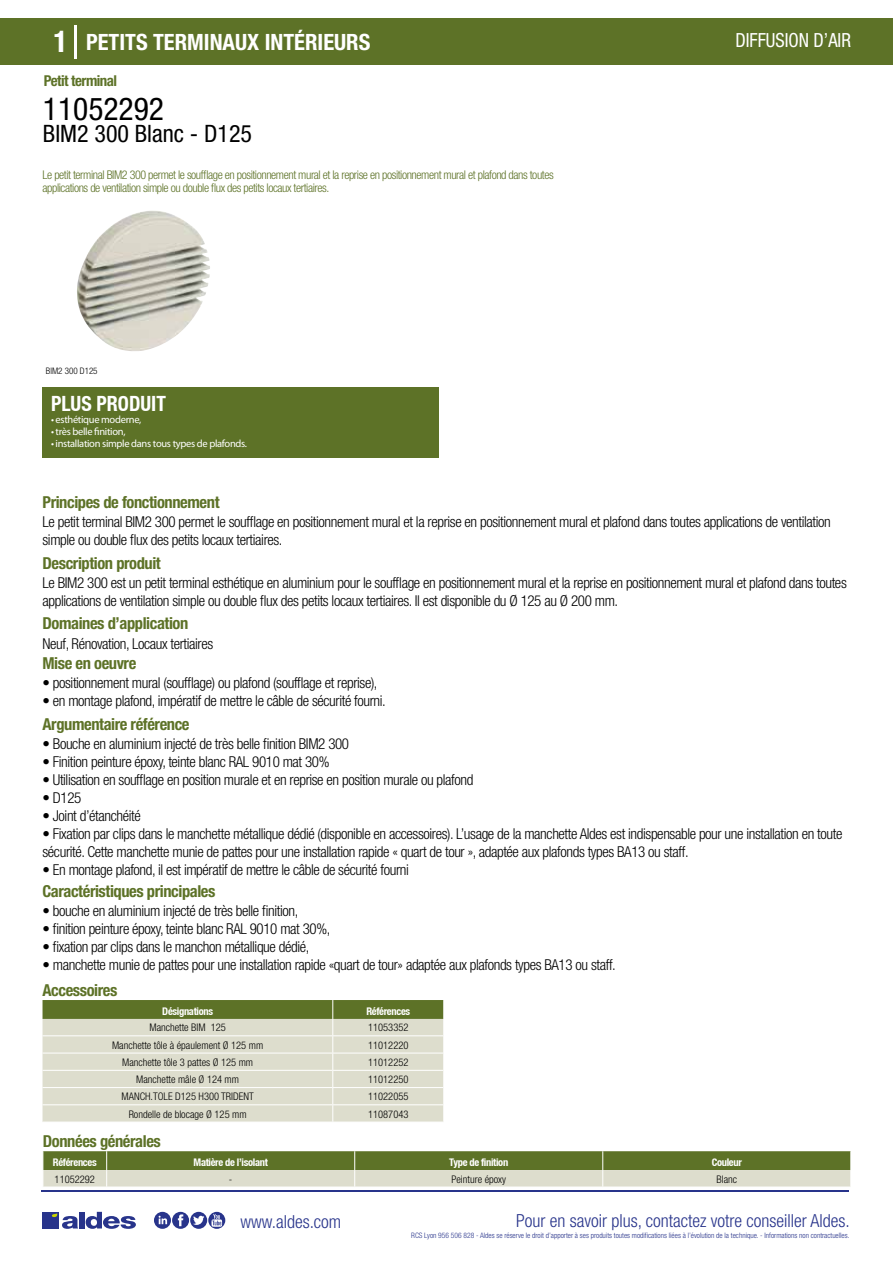
<style>
.page{position:relative;width:893px;height:1263px;background:#fff}
.page>*{position:absolute;margin:0;border:0;box-sizing:border-box;transform-origin:0 0}
.t1{font:condensed 31.5px "Helvetica Neue LT Std";color:#000}
.t2{font:condensed 24px "Helvetica Neue LT Std";color:#000}
.t3{font:700 condensed 22.5px "Helvetica Neue LT Std";color:#fff}
.t4{font:700 condensed 21px "Helvetica Neue";color:#fff;scale:.95 1}
.t5{font:condensed 19.5px "Helvetica Neue LT Std";color:#fff;scale:.95 1}
.t6{font:300 condensed 18px "Helvetica Neue";color:#28348b}
.t7{font:700 condensed 16.5px "Helvetica Neue LT Std";letter-spacing:-.025em;color:#5d7227}
.t8{font:300 condensed 15px/18px "Helvetica Neue LT Std";letter-spacing:-.025em;color:#000}
.t9{font:700 condensed 15px "Helvetica Neue LT Std";letter-spacing:-.035em;color:#5d7227}
.t10{font:300 condensed 12px/13.5px "Helvetica Neue LT Std";letter-spacing:-.035em;color:#5d7227}
.t11{font:300 condensed 10.5px "Helvetica Neue";color:#000}
.t12{font:10.5px "Myriad Pro";letter-spacing:-.03em;color:#fff}
.t13{font:700 condensed 10.5px "Helvetica Neue";letter-spacing:-.03em;color:#fff}
.t14{font:300 condensed 9px "Helvetica Neue";color:#000}
.t15{font:300 condensed 7.5px "Helvetica Neue";color:#28348b}
.s1{font-size:30px}
</style>
<div class="page">
<div style="left:0;top:18px;width:893px;height:46px;background:#5d7227"></div>
<div style="left:43px;top:387px;width:396px;height:70px;background:#5d7227"></div>
<hr style="left:74px;top:25px;width:2px;height:33px;background:#fff">
<svg style="left:77px;top:210px;width:133px;height:141px"></svg>
<svg style="left:43px;top:1000px;width:401px;height:122px;background:#caceb5"></svg>
<svg style="left:43px;top:1151px;width:808px;height:36px;background:#9ba678"></svg>
<hr style="left:41px;top:1190px;width:808px;height:1px;background:#28348b">
<svg style="left:154px;top:1212px;width:71px;height:17px"></svg>
<div style="left:42px;top:1212px;width:17px;height:16px;background:#28348b"></div>
<div style="left:79px;top:1212px;width:5px;height:16px;background:#28348b"></div>
<svg style="left:86px;top:1212px;width:50px;height:17px"></svg>
<svg style="left:52px;top:1213px;width:26px;height:16px"></svg>
<h3 class="t3" style="left:54px;top:28px;width:318px"><span class="s1">1</span> PETITS TERMINAUX INTÉRIEURS</h3>
<h3 class="t5" style="left:735px;top:29px;width:123px">DIFFUSION D’AIR</h3>
<p class="t9" style="left:44px;top:71px;width:75px">Petit terminal</p>
<h1 class="t1" style="left:43px;top:91px;width:122px">11052292</h1>
<h2 class="t2" style="left:43px;top:120px;width:211px">BIM2 300 Blanc - D125</h2>
<p class="t10" style="left:43px;top:167px;width:513px">Le petit terminal BIM2 300 permet le soufflage en positionnement mural et la reprise en positionnement mural et plafond dans toutes applications de ventilation simple ou double flux des petits locaux tertiaires.</p>
<p class="t14" style="left:46px;top:365px;width:53px">BIM2 300 D125</p>
<p class="t14" style="left:50px;top:365px;width:55px">ouche BIM2 300</p>
<h3 class="t4" style="left:51px;top:391px;width:122px">PLUS PRODUIT</h3>
<p class="t12" style="left:51px;top:413px;width:92px">• esthétique moderne,</p>
<p class="t12" style="left:51px;top:425px;width:76px">• très belle finition,</p>
<p class="t12" style="left:51px;top:437px;width:198px">• installation simple dans tous types de plafonds.</p>
<p class="t7" style="left:43px;top:492px;width:179px">Principes de fonctionnement</p>
<p class="t8" style="left:43px;top:513px;width:790px">Le petit terminal BIM2 300 permet le soufflage en positionnement mural et la reprise en positionnement mural et plafond dans toutes applications de ventilation simple ou double flux des petits locaux tertiaires.</p>
<p class="t8" style="left:43px;top:573px;width:806px">Le BIM2 300 est un petit terminal esthétique en aluminium pour le soufflage en positionnement mural et la reprise en positionnement mural et plafond dans toutes applications de ventilation simple ou double flux des petits locaux tertiaires. Il est disponible du Ø 125 au Ø 200 mm.</p>
<p class="t8" style="left:43px;top:634px;width:172px">Neuf, Rénovation, Locaux tertiaires</p>
<p class="t8" style="left:43px;top:674px;width:337px">• positionnement mural (soufflage) ou plafond (soufflage et reprise),</p>
<p class="t8" style="left:43px;top:692px;width:345px">• en montage plafond, impératif de mettre le câble de sécurité fourni.</p>
<p class="t7" style="left:43px;top:553px;width:120px">Description produit</p>
<p class="t7" style="left:43px;top:613px;width:147px">Domaines d’application</p>
<p class="t7" style="left:43px;top:653px;width:95px">Mise en oeuvre</p>
<p class="t7" style="left:43px;top:714px;width:149px">Argumentaire référence</p>
<p class="t8" style="left:43px;top:734px;width:308px">• Bouche en aluminium injecté de très belle finition BIM2 300</p>
<p class="t8" style="left:43px;top:752px;width:289px">• Finition peinture époxy, teinte blanc RAL 9010 mat 30%</p>
<p class="t8" style="left:43px;top:770px;width:432px">• Utilisation en soufflage en position murale et en reprise en position murale ou plafond</p>
<p class="t8" style="left:43px;top:788px;width:40px">• D125</p>
<p class="t8" style="left:43px;top:806px;width:100px">• Joint d’étanchéité</p>
<p class="t8" style="left:43px;top:824px;width:801px">• Fixation par clips dans le manchette métallique dédié (disponible en accessoires). L’usage de la manchette Aldes est indispensable pour une installation en toute sécurité. Cette manchette munie de pattes pour une installation rapide « quart de tour », adaptée aux plafonds types BA13 ou staff.</p>
<p class="t8" style="left:43px;top:860px;width:368px">• En montage plafond, il est impératif de mettre le câble de sécurité fourni</p>
<p class="t7" style="left:43px;top:881px;width:174px">Caractéristiques principales</p>
<p class="t8" style="left:43px;top:901px;width:257px">• bouche en aluminium injecté de très belle finition,</p>
<p class="t8" style="left:43px;top:919px;width:289px">• finition peinture époxy, teinte blanc RAL 9010 mat 30%,</p>
<p class="t8" style="left:43px;top:937px;width:268px">• fixation par clips dans le manchon métallique dédié,</p>
<p class="t8" style="left:43px;top:955px;width:575px">• manchette munie de pattes pour une installation rapide «quart de tour» adaptée aux plafonds types BA13 ou staff.</p>
<p class="t7" style="left:43px;top:980px;width:76px">Accessoires</p>
<p class="t13" style="left:162px;top:1004px;width:52px">Désignations</p>
<p class="t13" style="left:366px;top:1004px;width:45px">Références</p>
<p class="t11" style="left:149px;top:1022px;width:78px">Manchette BIM ∅125</p>
<p class="t11" style="left:368px;top:1022px;width:42px">11053352</p>
<p class="t11" style="left:112px;top:1039px;width:153px">Manchette tôle à épaulement Ø 125 mm</p>
<p class="t11" style="left:368px;top:1039px;width:42px">11012220</p>
<p class="t11" style="left:122px;top:1056px;width:133px">Manchette tôle 3 pattes Ø 125 mm</p>
<p class="t11" style="left:368px;top:1056px;width:42px">11012252</p>
<p class="t11" style="left:136px;top:1073px;width:104px">Manchette mâle Ø 124 mm</p>
<p class="t11" style="left:368px;top:1073px;width:42px">11012250</p>
<p class="t11" style="left:122px;top:1091px;width:134px">MANCH.TOLE D125 H300 TRIDENT</p>
<p class="t11" style="left:368px;top:1091px;width:42px">11022055</p>
<p class="t11" style="left:129px;top:1108px;width:119px">Rondelle de blocage Ø 125 mm</p>
<p class="t11" style="left:368px;top:1108px;width:42px">11087043</p>
<p class="t7" style="left:43px;top:1131px;width:119px">Données générales</p>
<p class="t13" style="left:53px;top:1156px;width:45px">Références</p>
<p class="t13" style="left:194px;top:1156px;width:76px">Matière de l’isolant</p>
<p class="t13" style="left:449px;top:1156px;width:60px">Type de finition</p>
<p class="t13" style="left:712px;top:1156px;width:32px">Couleur</p>
<p class="t11" style="left:55px;top:1173px;width:42px">11052292</p>
<p class="t11" style="left:229px;top:1173px;width:5px">-</p>
<p class="t11" style="left:451px;top:1173px;width:56px">Peinture époxy</p>
<p class="t11" style="left:716px;top:1173px;width:22px">Blanc</p>
<p class="t6" style="left:516px;top:1211px;width:335px">Pour en savoir plus, contactez votre conseiller Aldes.</p>
<p class="t15" style="left:411px;top:1230px;width:440px">RCS Lyon 956 506 828 - Aldes se réserve le droit d’apporter à ses produits toutes modifications liées à l’évolution de la technique. - Informations non contractuelles.</p>
<p class="t6" style="left:240px;top:1211px;width:102px">www.aldes.com</p>
</div>
